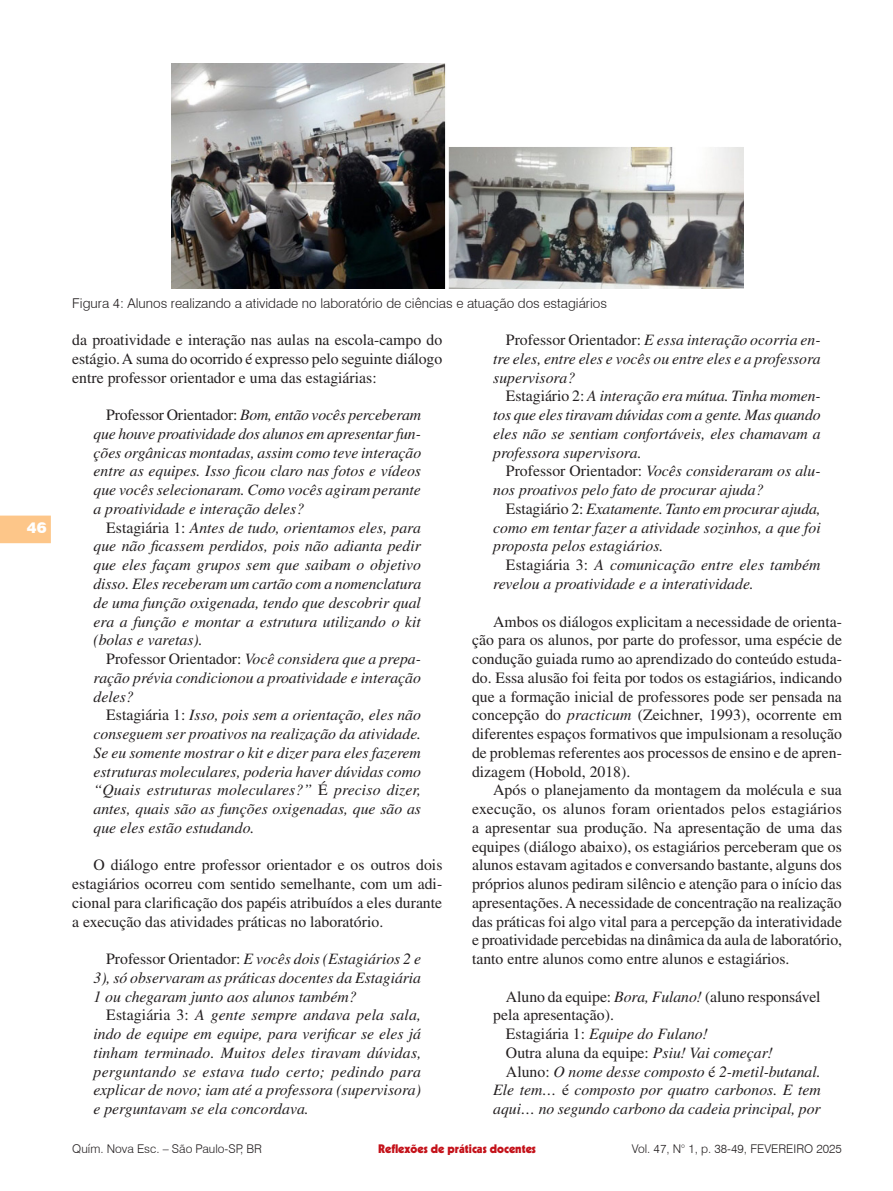
<style>
.page{position:relative;width:893px;height:1191px;background:#fff}
.page>*{position:absolute;margin:0;border:0;box-sizing:border-box;transform-origin:0 0}
.Citacao{font:italic 15.75px/18.8px "Times LT Std";color:#231f20;text-align:justify}
.Citacao-2{font:15.75px/18.8px "Times LT Std";color:#231f20;text-align:justify}
.t1{font:900 15px "Swiss 721 BT";color:#fff}
.Figura{font:300 13.5px "Swiss 721 BT";color:#231f20}
.t2{font:300 12px "Swiss 721 BT";color:#231f20}
.t3{font:900 12px "Kabel LT Std";color:#c4121a}
.s1{font-style:normal}
.s2{font-style:italic}
</style>
<div class="page">
<svg style="left:0;top:515px;width:51px;height:28px"></svg>
<img style="left:171px;top:64px;width:572px;height:225px">
<p class="t1" style="left:27px;top:518px;width:21px">46</p>
<p class="Figura" style="left:72px;top:295px;width:536px">Figura 4: Alunos realizando a atividade no laboratório de ciências e atuação dos estagiários</p>
<p class="Citacao-2" style="left:72px;top:330px;width:371px">da proatividade e interação nas aulas na escola-campo do estágio. A suma do ocorrido é expresso pelo seguinte diálogo entre professor orientador e uma das estagiárias:</p>
<p class="Citacao" style="left:94px;top:405px;width:329px;text-indent:13px"><span class="s1">Professor Orientador:</span> Bom, então vocês perceberam que houve proatividade dos alunos em apresentar fun&shy;ções orgânicas montadas, assim como teve interação entre as equipes. Isso ficou claro nas fotos e vídeos que vocês selecionaram. Como vocês agiram perante a proatividade e interação deles?</p>
<p class="Citacao" style="left:94px;top:518px;width:329px;text-indent:13px"><span class="s1">Estagiária 1:</span> Antes de tudo, orientamos eles, para que não ficassem perdidos, pois não adianta pedir que eles façam grupos sem que saibam o objetivo disso. Eles receberam um cartão com a nomenclatura de uma função oxigenada, tendo que descobrir qual era a função e montar a estrutura utilizando o kit (bolas e varetas).</p>
<p class="Citacao" style="left:94px;top:649px;width:329px;text-indent:13px"><span class="s1">Professor Orientador:</span> Você considera que a prepa&shy;ração prévia condicionou a proatividade e interação deles?</p>
<p class="Citacao" style="left:94px;top:705px;width:329px;text-indent:13px"><span class="s1">Estagiária 1:</span> Isso, pois sem a orientação, eles não conseguem ser proativos na realização da atividade.<br>Se eu somente mostrar o kit e dizer para eles fazerem estruturas moleculares, poderia haver dúvidas como “Quais estruturas moleculares?” <span class="s1">É</span> preciso dizer, antes, quais são as funções oxigenadas, que são as que eles estão estudando.</p>
<p class="Citacao-2" style="left:72px;top:855px;width:372px;text-indent:21px">O diálogo entre professor orientador e os outros dois estagiários ocorreu com sentido semelhante, com um adi&shy;cional para clarificação dos papéis atribuídos a eles durante a execução das atividades práticas no laboratório.</p>
<p class="Citacao" style="left:94px;top:949px;width:329px;text-indent:13px"><span class="s1">Professor Orientador:</span> E vocês dois (Estagiários 2 e 3), só observaram as práticas docentes da Estagiária 1 ou chegaram junto aos alunos também?</p>
<p class="Citacao" style="left:94px;top:1005px;width:329px;text-indent:13px"><span class="s1">Estagiária 3:</span> A gente sempre andava pela sala, indo de equipe em equipe, para verificar se eles já tinham terminado. Muitos deles tiravam dúvidas, perguntando se estava tudo certo; pedindo para explicar de novo; iam até a professora (supervisora) e perguntavam se ela concordava.</p>
<p class="Citacao" style="left:493px;top:330px;width:329px;text-indent:13px"><span class="s1">Professor Orientador:</span> E essa interação ocorria en&shy;tre eles, entre eles e vocês ou entre eles e a professora supervisora?</p>
<p class="Citacao" style="left:493px;top:387px;width:329px;text-indent:13px"><span class="s1">Estagiário 2:</span> A interação era mútua. Tinha momen&shy;tos que eles tiravam dúvidas com a gente. Mas quando eles não se sentiam confortáveis, eles chamavam a professora supervisora.</p>
<p class="Citacao" style="left:493px;top:462px;width:329px;text-indent:13px"><span class="s1">Professor Orientador:</span> Vocês consideraram os alu&shy;nos proativos pelo fato de procurar ajuda?</p>
<p class="Citacao" style="left:493px;top:499px;width:329px;text-indent:13px"><span class="s1">Estagiário 2:</span> Exatamente. Tanto em procurar ajuda, como em tentar fazer a atividade sozinhos, a que foi proposta pelos estagiários.</p>
<p class="Citacao" style="left:493px;top:555px;width:329px;text-indent:13px"><span class="s1">Estagiária 3:</span> A comunicação entre eles também revelou a proatividade e a interatividade.</p>
<p class="Citacao-2" style="left:472px;top:612px;width:372px;text-indent:21px">Ambos os diálogos explicitam a necessidade de orienta&shy;ção para os alunos, por parte do professor, uma espécie de condução guiada rumo ao aprendizado do conteúdo estuda&shy;do. Essa alusão foi feita por todos os estagiários, indicando que a formação inicial de professores pode ser pensada na concepção do <span class="s2">practicum</span> (Zeichner, 1993), ocorrente em diferentes espaços formativos que impulsionam a resolução de problemas referentes aos processos de ensino e de apren&shy;dizagem (Hobold, 2018).</p>
<p class="Citacao-2" style="left:472px;top:780px;width:372px;text-indent:21px">Após o planejamento da montagem da molécula e sua execução, os alunos foram orientados pelos estagiários a apresentar sua produção. Na apresentação de uma das equipes (diálogo abaixo), os estagiários perceberam que os alunos estavam agitados e conversando bastante, alguns dos próprios alunos pediram silêncio e atenção para o início das apresentações. A necessidade de concentração na realização das práticas foi algo vital para a percepção da interatividade e proatividade percebidas na dinâmica da aula de laboratório, tanto entre alunos como entre alunos e estagiários.</p>
<p class="Citacao-2" style="left:493px;top:987px;width:329px;text-indent:13px">Aluno da equipe: <span class="s2">Bora, Fulano!</span> (aluno responsável pela apresentação).</p>
<p class="Citacao" style="left:506px;top:1024px;width:204px"><span class="s1">Estagiária 1:</span> Equipe do Fulano!</p>
<p class="Citacao-2" style="left:506px;top:1043px;width:269px">Outra aluna da equipe: <span class="s2">Psiu! Vai começar!</span></p>
<p class="Citacao" style="left:493px;top:1062px;width:329px;text-indent:13px"><span class="s1">Aluno:</span> O nome desse composto <span class="s1">é</span> 2-metil-butanal.<br>Ele tem… <span class="s1">é</span> composto por quatro carbonos. E tem aqui… no segundo carbono da cadeia principal, por</p>
<p class="t2" style="left:72px;top:1141px;width:191px">Quím. Nova Esc. – São Paulo-SP, BR</p>
<p class="t2" style="left:632px;top:1141px;width:212px">Vol. 47, N° 1, p. 38-49, FEVEREIRO 2025</p>
<p class="t3" style="left:378px;top:1141px;width:159px">Reflexões de práticas docentes</p>
</div>
